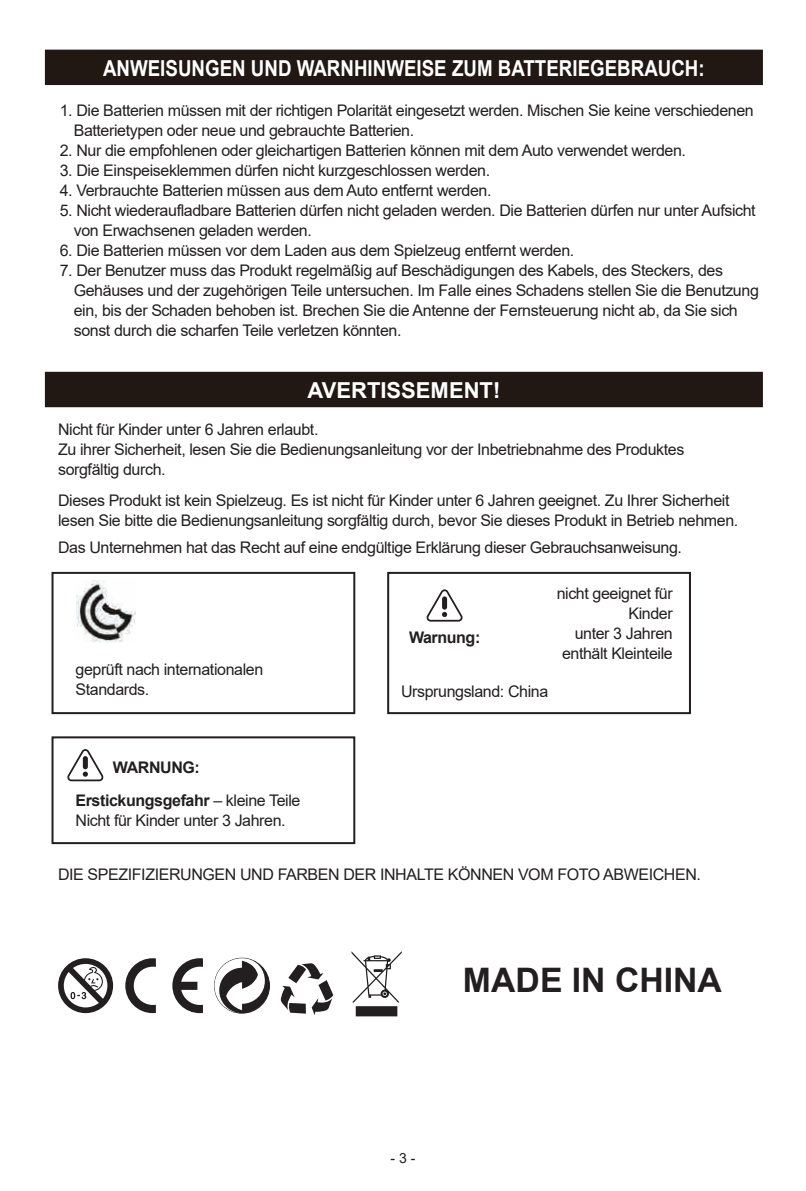
<style>
.page{position:relative;width:806px;height:1191px;background:#fff}
.page>*{position:absolute;margin:0;border:0;box-sizing:border-box;transform-origin:0 0}
.t1{font:700 33.8px "Arial";color:#231f20}
.t2{font:700 22px "Arial";color:#fff;scale:.85 1}
.t3{font:700 22px "Arial";color:#fff}
.t4{font:16px/20px "Arial";letter-spacing:-.025em;color:#231f20}
.t5{font:700 16px "Arial";letter-spacing:-.025em;color:#231f20}
.t6{font:14px "Arial";color:#231f20}
.s1{font-weight:700}
</style>
<div class="page">
<img style="left:77px;top:581px;width:59px;height:61px">
<div style="left:45px;top:372px;width:717px;height:35px;background:#211814"></div>
<div style="left:45px;top:50px;width:717px;height:35px;background:#211814"></div>
<div style="left:51px;top:572px;width:304px;height:142px;border:2px solid #231f20"></div>
<div style="left:51px;top:736px;width:304px;height:108px;border:2px solid #231f20"></div>
<div style="left:387px;top:572px;width:303px;height:142px;border:2px solid #231f20"></div>
<div style="left:214px;top:958px;width:55px;height:55px;background:#231f20;border-radius:50%"></div>
<svg style="left:214px;top:958px;width:51px;height:55px"></svg>
<svg style="left:58px;top:958px;width:55px;height:55px"></svg>
<svg style="left:125px;top:958px;width:78px;height:55px"></svg>
<svg style="left:351px;top:951px;width:50px;height:65px"></svg>
<svg style="left:280px;top:963px;width:53px;height:52px"></svg>
<svg style="left:67px;top:749px;width:36px;height:32px"></svg>
<svg style="left:426px;top:589px;width:36px;height:32px"></svg>
<h2 class="t2" style="left:103px;top:53px;width:709px">ANWEISUNGEN UND WARNHINWEISE ZUM BATTERIEGEBRAUCH:</h2>
<p class="t4" style="left:74px;top:100px;width:681px;text-indent:-14px">1. Die Batterien müssen mit der richtigen Polarität eingesetzt werden. Mischen Sie keine verschiedenen<br>Batterietypen oder neue und gebrauchte Batterien.</p>
<p class="t4" style="left:60px;top:140px;width:627px">2. Nur die empfohlenen oder gleichartigen Batterien können mit dem Auto verwendet werden.</p>
<p class="t4" style="left:60px;top:160px;width:431px">3. Die Einspeiseklemmen dürfen nicht kurzgeschlossen werden.</p>
<p class="t4" style="left:60px;top:180px;width:433px">4. Verbrauchte Batterien müssen aus dem Auto entfernt werden.</p>
<p class="t4" style="left:74px;top:200px;width:683px;text-indent:-14px">5. Nicht wiederaufladbare Batterien dürfen nicht geladen werden. Die Batterien dürfen nur unter Aufsicht von Erwachsenen geladen werden.</p>
<p class="t4" style="left:60px;top:240px;width:516px">6. Die Batterien müssen vor dem Laden aus dem Spielzeug entfernt werden.</p>
<p class="t4" style="left:74px;top:260px;width:686px;text-indent:-14px">7. Der Benutzer muss das Produkt regelmäßig auf Beschädigungen des Kabels, des Steckers, des Gehäuses und der zugehörigen Teile untersuchen. Im Falle eines Schadens stellen Sie die Benutzung ein, bis der Schaden behoben ist. Brechen Sie die Antenne der Fernsteuerung nicht ab, da Sie sich sonst durch die scharfen Teile verletzen könnten.</p>
<h2 class="t3" style="left:307px;top:375px;width:194px">AVERTISSEMENT!</h2>
<p class="t4" style="left:58px;top:419px;width:627px">Nicht für Kinder unter 6 Jahren erlaubt.<br>Zu ihrer Sicherheit, lesen Sie die Bedienungsanleitung vor der Inbetriebnahme des Produktes sorgfältig durch.</p>
<p class="t4" style="left:58px;top:490px;width:681px">Dieses Produkt ist kein Spielzeug. Es ist nicht für Kinder unter 6 Jahren geeignet. Zu Ihrer Sicherheit lesen Sie bitte die Bedienungsanleitung sorgfältig durch, bevor Sie dieses Produkt in Betrieb nehmen.</p>
<p class="t4" style="left:58px;top:537px;width:625px">Das Unternehmen hat das Recht auf eine endgültige Erklärung dieser Gebrauchsanweisung.</p>
<p class="t4" style="left:75px;top:659px;width:189px">geprüft nach internationalen<br>Standards.</p>
<p class="t5" style="left:113px;top:756px;width:88px">WARNUNG:</p>
<p class="t4" style="left:75px;top:790px;width:226px"><span class="s1">Erstickungsgefahr</span> – kleine Teile<br>Nicht für Kinder unter 3 Jahren.</p>
<p class="t5" style="left:409px;top:626px;width:73px">Warnung:</p>
<p class="t4" style="left:556px;top:583px;width:117px;text-align:right">nicht geeignet für<br>Kinder<br>unter 3 Jahren enthält Kleinteile</p>
<p class="t4" style="left:401px;top:681px;width:149px">Ursprungsland: China</p>
<p class="t4" style="left:58px;top:864px;width:644px">DIE SPEZIFIZIERUNGEN UND FARBEN DER INHALTE KÖNNEN VOM FOTO ABWEICHEN.</p>
<h1 class="t1" style="left:462px;top:956px;width:260px">MADE IN CHINA</h1>
<p class="t6" style="left:390px;top:1148px;width:26px">- 3 -</p>
</div>
